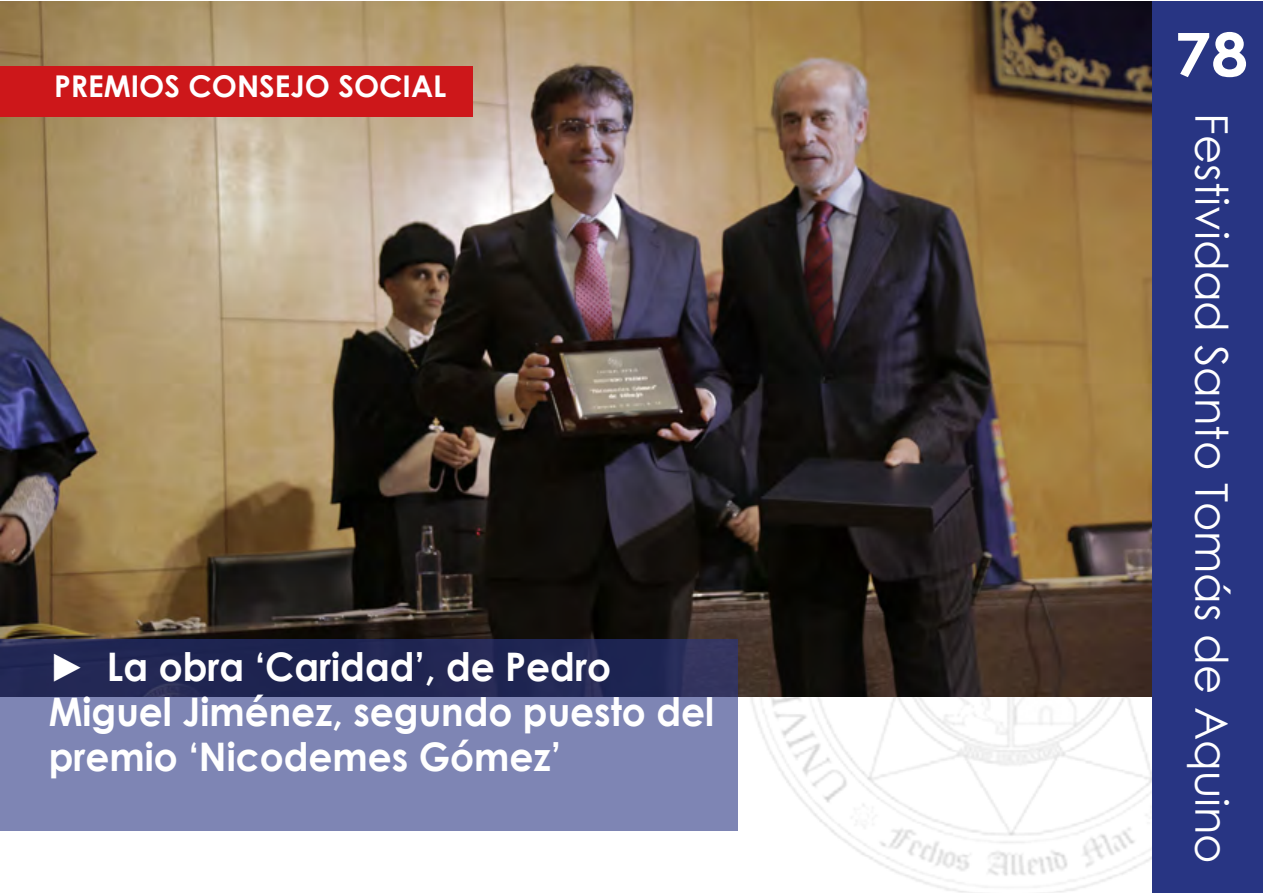
<style>
.page{position:relative;width:1263px;height:893px;background:#fff}
.page>*{position:absolute;margin:0;border:0;box-sizing:border-box;transform-origin:0 0}
.t1{font:700 60px "Century Gothic";color:#fff;scale:1.1 1}
.t2{font:45px "Century Gothic";color:#fff}
.t3{font:700 39.3px/45px "Century Gothic";color:#fff;scale:.95 1}
.t4{font:700 30px "Century Gothic";color:#fff}
</style>
<div class="page">
<img style="left:750px;top:697px;width:402px;height:196px">
<img style="left:0;top:2px;width:1152px;height:695px">
<div style="left:1152px;top:2px;width:111px;height:891px;background:#283583"></div>
<svg style="left:0;top:639px;width:738px;height:192px;background:#626896"></svg>
<div style="left:0;top:66px;width:472px;height:50px;background:#cd171a"></div>
<p class="t4" style="left:54px;top:63px;width:394px">PREMIOS CONSEJO SOCIAL</p>
<p class="t3" style="left:49px;top:643px;width:702px">► La obra ‘Caridad’, de Pedro<br>Miguel Jiménez, segundo puesto del premio ‘Nicodemes Gómez’</p>
<h1 class="t1" style="left:1174px;top:9px;width:69px">78</h1>
<p class="t2" style="left:1243px;top:113px;width:752px;rotate:90deg">Festividad Santo Tomás de Aquino</p>
</div>
